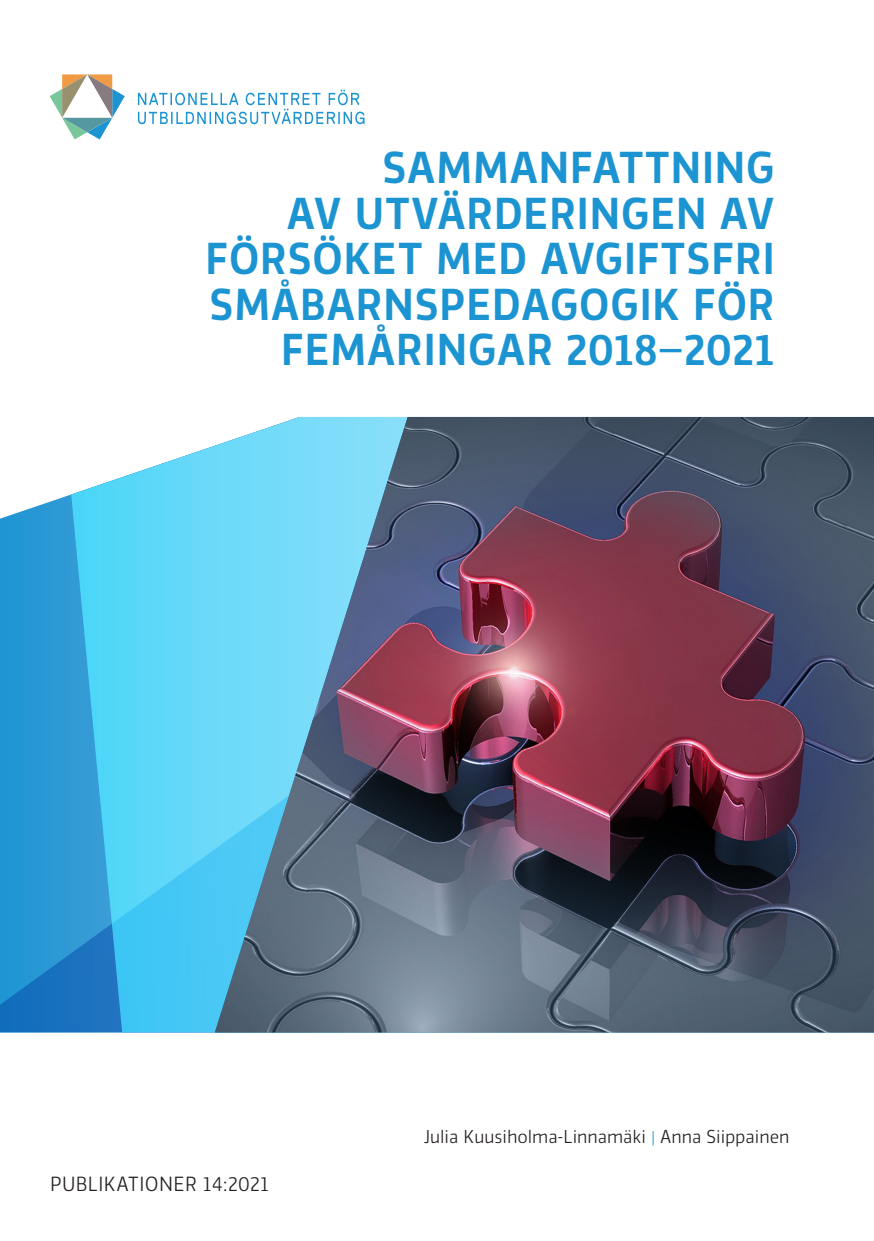
<style>
.page{position:relative;width:874px;height:1241px;background:#fff}
.page>*{position:absolute;margin:0;border:0;box-sizing:border-box;transform-origin:0 0}
.Sininen_versaaliotsi{font:500 42px/45.5px "Vinkel";letter-spacing:.02em;color:#1c94d2;text-align:right}
.t1{font:300 19.25px "Vinkel";letter-spacing:.02em;color:#231f20}
.Tekijäluettelo{font:300 17.5px "Vinkel";color:#231f20}
.s1{color:#1c94d2}
</style>
<div class="page">
<svg style="left:50px;top:74px;width:75px;height:65px"></svg>
<svg style="left:138px;top:90px;width:226px;height:34px"></svg>
<svg style="left:0;top:494px;width:71px;height:538px;background:#2a96d2"></svg>
<svg style="left:71px;top:445px;width:144px;height:587px;background:#56c9f1"></svg>
<img style="left:215px;top:417px;width:658px;height:615px">
<p class="Sininen_versaaliotsi" style="left:205px;top:146px;width:570px">SAMMANFATTNING<br>AV UTVÄRDERINGEN AV<br>FÖRSÖKET MED AVGIFTSFRI<br>SMÅBARNSPEDAGOGIK FÖR<br>FEMÅRINGAR 2018–2021</p>
<p class="t1" style="left:50px;top:1171px;width:220px">PUBLIKATIONER 14:2021</p>
<p class="Tekijäluettelo" style="left:423px;top:1125px;width:367px">Julia Kuusiholma-Linnamäki <span class="s1">|</span> Anna Siippainen</p>
</div>
